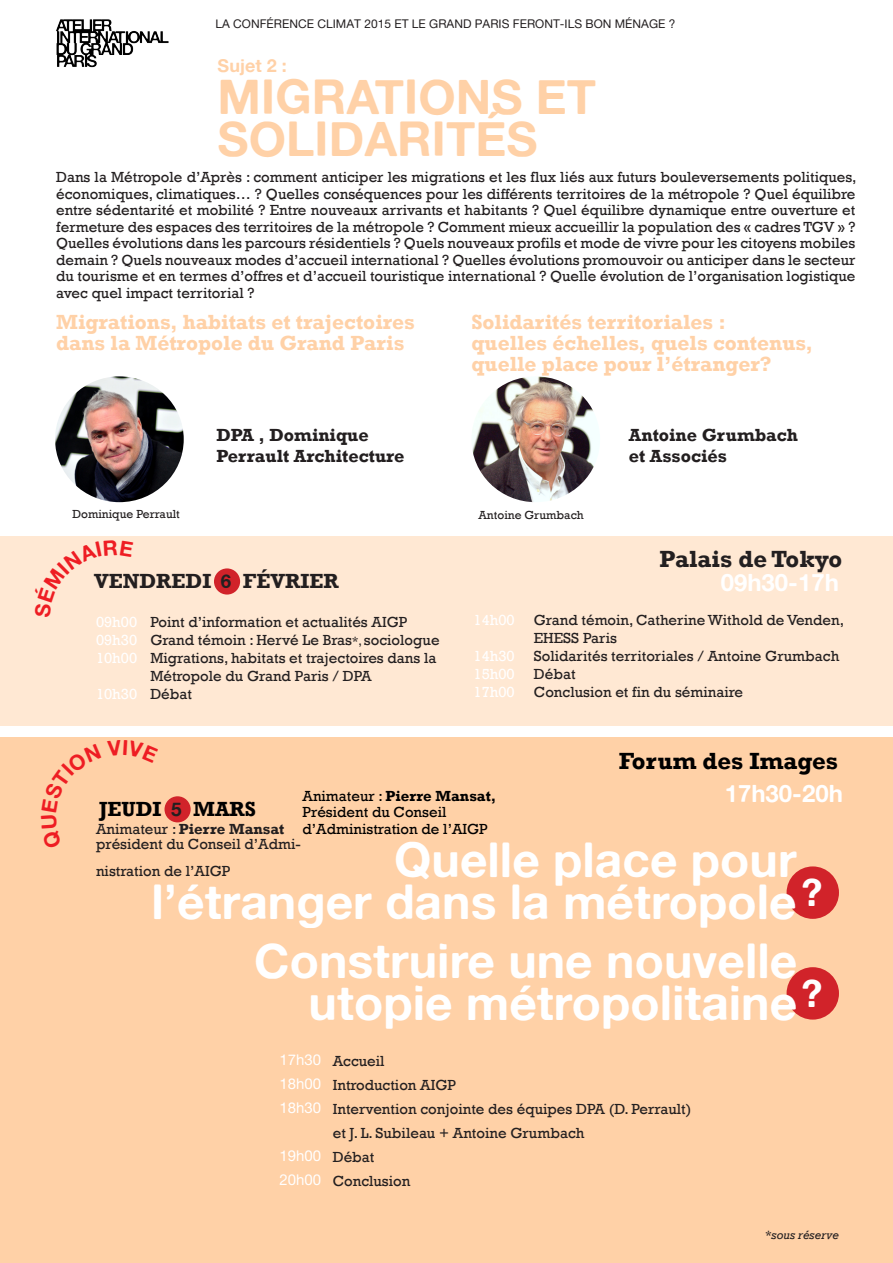
<style>
.page{position:relative;width:893px;height:1263px;background:#fff}
.page>*{position:absolute;margin:0;border:0;box-sizing:border-box;transform-origin:0 0}
.ALTE_GR_titres_blanc{font:48px "Alte Haas Grotesk Bold";color:#fff}
.ALTE_GR_TITRES{font:48px/42px "Alte Haas Grotesk Bold";color:#ffd1a7}
.t1{font:37.8px "Alte Haas Grotesk Bold";color:#fff}
.horaires{font:24px "Alte Haas Grotesk Bold";color:#fff}
.PETITS_TITRES_ROUGES{font:700 24px "Rockwell";color:#000}
.PETITS_TITRES_ROUGES-2{font:700 24px "Rockwell";color:#231f20}
.texte_beige_gras{font:700 21px/21px "Rockwell";color:#ffd1a7}
.PETITS_TITRES_ROUGES-3{font:700 21px "Rockwell";color:#231f20}
.PETITS_TITRES_ROUGES-4{font:700 21px "Rockwell";color:#000}
.t2{font:18.75px "Alte Haas Grotesk Bold";color:#231f20}
.petits_titres_gras{font:700 18px/21px "Rockwell";color:#231f20}
.ALTE_GR_TITRES-2{font:18px "Alte Haas Grotesk Bold";color:#ffd1a7}
.t3{font:15px/16.5px "Rockwell";color:#231f20}
.PETITS_TITRES_ROUGES-5{font:15px "Rockwell";color:#000}
.t4{font:15px "Rockwell";color:#fff}
.horaires_QV{font:15px "Alte Haas Grotesk";color:#fff}
.PETITS_TITRES_ROUGES-6{font:700 15px "Rockwell";color:#000}
.t5{font:700 15px "Rockwell";color:#231f20}
.ALTE_GR_TITRES-3{font:12px "Alte Haas Grotesk";color:#231f20}
.Equipe{font:12px "Rockwell";color:#231f20}
.t6{font:italic 12px "Rockwell";color:#231f20}
.s1{font-size:12px}
.s2{font-weight:400}
.s3{font-style:normal}
</style>
<div class="page">
<div style="left:0;top:536px;width:893px;height:189px;background:#ffe8d3"></div>
<div style="left:0;top:738px;width:893px;height:525px;background:#ffd1a7"></div>
<div style="left:787px;top:866px;width:52px;height:53px;background:#d1232a;border-radius:50%"></div>
<div style="left:787px;top:967px;width:52px;height:52px;background:#d1232a;border-radius:50%"></div>
<img style="left:55px;top:376px;width:129px;height:126px">
<img style="left:472px;top:376px;width:122px;height:126px">
<div style="left:164px;top:796px;width:27px;height:26px;background:#d1232a;border-radius:50%"></div>
<div style="left:214px;top:568px;width:26px;height:26px;background:#d1232a;border-radius:50%"></div>
<img style="left:56px;top:19px;width:113px;height:49px">
<p class="ALTE_GR_TITRES-3" style="left:215px;top:17px;width:462px">LA CONFÉRENCE CLIMAT 2015 ET LE GRAND PARIS FERONT-ILS BON MÉNAGE ?</p>
<p class="ALTE_GR_TITRES-2" style="left:218px;top:54px;width:71px">Sujet 2 :</p>
<p class="ALTE_GR_TITRES" style="left:218px;top:74px;width:380px">MIGRATIONS ET<br>SOLIDARITÉS</p>
<p class="t3" style="left:56px;top:169px;width:802px;text-align:justify">Dans la Métropole d’Après : comment anticiper les migrations et les flux liés aux futurs bouleversements politiques, économiques, climatiques… ? Quelles conséquences pour les différents territoires de la métropole ? Quel équilibre entre sédentarité et mobilité ? Entre nouveaux arrivants et habitants ? Quel équilibre dynamique entre ouverture et fermeture des espaces des territoires de la métropole ? Comment mieux accueillir la population des « cadres TGV » ?<br>Quelles évolutions dans les parcours résidentiels ? Quels nouveaux profils et mode de vivre pour les citoyens mobiles demain ? Quels nouveaux modes d’accueil international ? Quelles évolutions promouvoir ou anticiper dans le secteur du tourisme et en termes d’offres et d’accueil touristique international ? Quelle évolution de l’organisation logistique avec quel impact territorial ?</p>
<p class="texte_beige_gras" style="left:56px;top:311px;width:360px">Migrations, habitats et trajectoires dans la Métropole du Grand Paris</p>
<p class="texte_beige_gras" style="left:471px;top:311px;width:256px">Solidarités territoriales :</p>
<p class="texte_beige_gras" style="left:471px;top:332px;width:343px">quelles échelles, quels contenus, quelle place pour l’étranger?</p>
<p class="petits_titres_gras" style="left:216px;top:424px;width:190px">DPA , Dominique<br>Perrault Architecture</p>
<p class="petits_titres_gras" style="left:629px;top:424px;width:171px">Antoine Grumbach et Associés</p>
<p class="Equipe" style="left:72px;top:507px;width:109px">Dominique Perrault</p>
<p class="Equipe" style="left:479px;top:508px;width:107px">Antoine Grumbach</p>
<p class="PETITS_TITRES_ROUGES-3" style="left:94px;top:568px;width:119px">VENDREDI</p>
<p class="PETITS_TITRES_ROUGES-3" style="left:243px;top:568px;width:97px">FÉVRIER</p>
<p class="t2" style="left:221px;top:570px;width:12px">6</p>
<p class="PETITS_TITRES_ROUGES-2" style="left:659px;top:544px;width:184px">Palais de Tokyo</p>
<p class="horaires" style="left:721px;top:567px;width:120px">09h30-17h</p>
<p class="t4" style="left:96px;top:613px;width:43px">09h00</p>
<p class="t4" style="left:96px;top:631px;width:43px">09h30</p>
<p class="t4" style="left:96px;top:649px;width:43px">10h00</p>
<p class="t4" style="left:96px;top:685px;width:43px">10h30</p>
<p class="t3" style="left:150px;top:614px;width:258px">Point d’information et actualités AIGP</p>
<p class="t3" style="left:150px;top:632px;width:291px">Grand témoin : Hervé Le Bras<span class="s1">*,</span> sociologue</p>
<p class="t3" style="left:150px;top:649px;width:288px;line-height:18px">Migrations, habitats et trajectoires dans la<br>Métropole du Grand Paris / DPA</p>
<p class="t3" style="left:150px;top:686px;width:43px">Débat</p>
<p class="t4" style="left:474px;top:611px;width:43px">14h00</p>
<p class="t4" style="left:474px;top:647px;width:43px">14h30</p>
<p class="t4" style="left:474px;top:665px;width:43px">15h00</p>
<p class="t4" style="left:474px;top:683px;width:43px">17h00</p>
<p class="t3" style="left:534px;top:611px;width:312px;line-height:18px">Grand témoin, Catherine Withold de Venden,<br>EHESS Paris</p>
<p class="t3" style="left:534px;top:648px;width:307px">Solidarités territoriales / Antoine Grumbach</p>
<p class="t3" style="left:534px;top:666px;width:43px">Débat</p>
<p class="t3" style="left:534px;top:684px;width:210px">Conclusion et fin du séminaire</p>
<p class="PETITS_TITRES_ROUGES" style="left:619px;top:747px;width:221px">Forum des Images</p>
<p class="horaires" style="left:725px;top:778px;width:120px">17h30-20h</p>
<p class="PETITS_TITRES_ROUGES-6" style="left:303px;top:786px;width:195px"><span class="s2">Animateur :</span> Pierre Mansat,</p>
<p class="PETITS_TITRES_ROUGES-5" style="left:303px;top:803px;width:145px">Président du Conseil</p>
<p class="PETITS_TITRES_ROUGES-5" style="left:303px;top:820px;width:187px">d’Administration de l’AIGP</p>
<p class="PETITS_TITRES_ROUGES-4" style="left:99px;top:796px;width:64px">JEUDI</p>
<p class="PETITS_TITRES_ROUGES-4" style="left:193px;top:796px;width:65px">MARS</p>
<p class="t2" style="left:171px;top:798px;width:12px">5</p>
<p class="t5" style="left:96px;top:819px;width:190px"><span class="s2">Animateur :</span> Pierre Mansat</p>
<p class="t3" style="left:96px;top:830px;width:206px;line-height:27px">président du Conseil d’Admi&shy;nistration de l’AIGP</p>
<p class="ALTE_GR_titres_blanc" style="left:394px;top:830px;width:404px">Quelle place pour</p>
<p class="ALTE_GR_titres_blanc" style="left:152px;top:872px;width:647px">l’étranger dans la métropole</p>
<p class="t1" style="left:802px;top:869px;width:22px">?</p>
<p class="ALTE_GR_titres_blanc" style="left:254px;top:931px;width:545px">Construire une nouvelle</p>
<p class="ALTE_GR_titres_blanc" style="left:309px;top:973px;width:490px">utopie métropolitaine</p>
<p class="t1" style="left:802px;top:970px;width:22px">?</p>
<p class="horaires_QV" style="left:279px;top:1051px;width:43px">17h30</p>
<p class="horaires_QV" style="left:279px;top:1075px;width:43px">18h00</p>
<p class="horaires_QV" style="left:279px;top:1099px;width:43px">18h30</p>
<p class="horaires_QV" style="left:279px;top:1147px;width:43px">19h00</p>
<p class="horaires_QV" style="left:279px;top:1171px;width:43px">20h00</p>
<p class="t3" style="left:333px;top:1053px;width:53px">Accueil</p>
<p class="t3" style="left:333px;top:1077px;width:125px">Introduction AIGP</p>
<p class="t3" style="left:333px;top:1097px;width:360px;line-height:24px">Intervention conjointe des équipes DPA (D. Perrault) et J. L. Subileau + Antoine Grumbach</p>
<p class="t3" style="left:333px;top:1149px;width:43px">Débat</p>
<p class="t3" style="left:333px;top:1173px;width:79px">Conclusion</p>
<p class="t6" style="left:765px;top:1227px;width:75px"><span class="s3">*</span>sous réserve</p>
</div>
